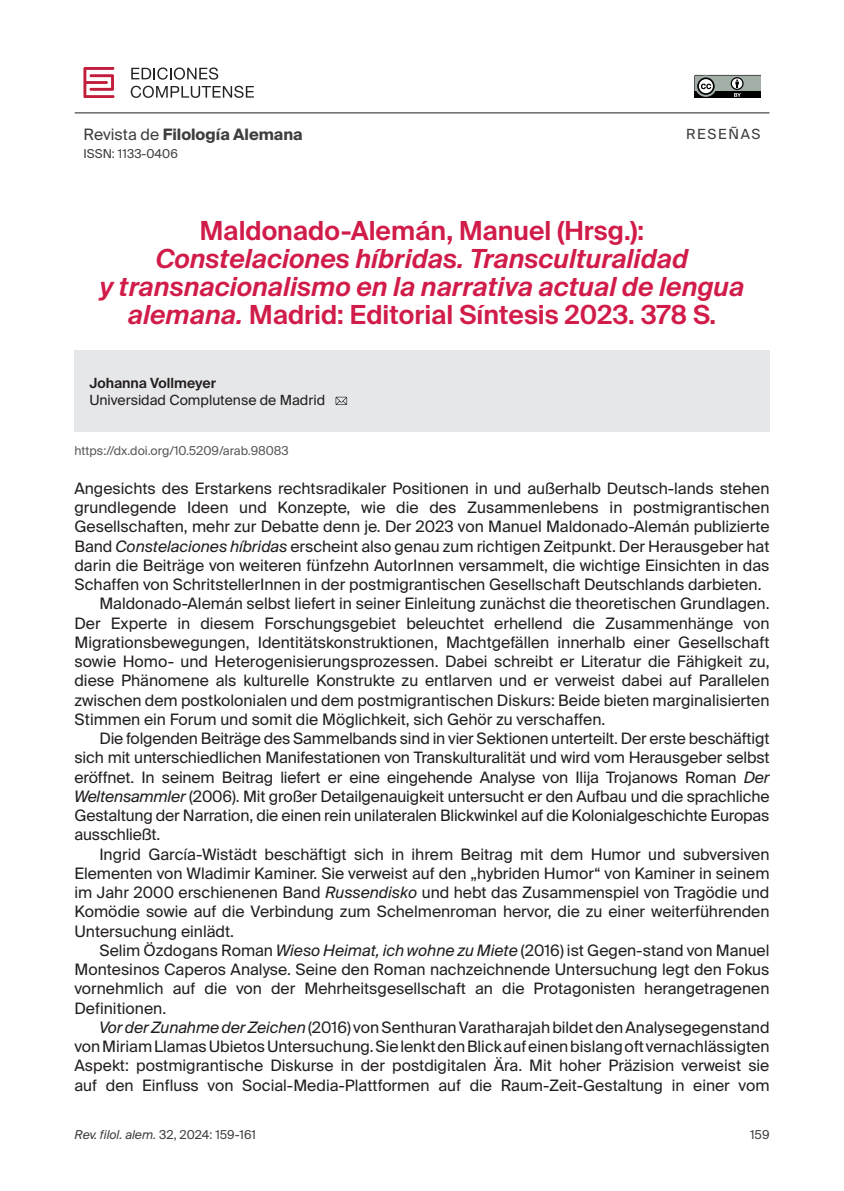
<style>
.page{position:relative;width:844px;height:1191px;background:#fff}
.page>*{position:absolute;margin:0;border:0;box-sizing:border-box;transform-origin:0 0}
._000-Título_original_ES{font:italic 600 26.25px/28px "Suisse Intl";color:#d11c4a;text-align:center}
._000-TXT_GENERAL{font:15.75px/19.2px "Suisse Intl";color:#231f20;text-align:justify}
._000-PRIMER_PARRAFO{font:15.75px/19.2px "Suisse Intl";color:#231f20;text-align:justify}
.t1{font:700 15.75px "Suisse Intl";color:#3e3e3f}
._000-Autor{font:14px "Suisse Intl";color:#231f20}
._000-Autor-2{font:600 14px "Suisse Intl";color:#231f20}
._000-SECCIÓN{font:14px "Suisse Intl";letter-spacing:.12em;color:#3e3e3f}
._000-DOI{font:12.25px "Suisse Intl";color:#57585a}
.t2{font:italic 12.25px "Suisse Intl";color:#3e3e3f}
.t3{font:12.25px "Suisse Intl";color:#3e3e3f}
.s1{font-weight:400}
.s2{font-style:normal}
.s3{font-style:italic}
</style>
<div class="page">
<hr style="left:75px;top:112px;width:694px;height:1px;background:#231f20">
<svg style="left:694px;top:75px;width:66px;height:23px;background:#6f7672"></svg>
<svg style="left:83px;top:67px;width:31px;height:31px"></svg>
<svg style="left:131px;top:67px;width:87px;height:13px"></svg>
<svg style="left:131px;top:86px;width:123px;height:12px"></svg>
<div style="left:74px;top:351px;width:695px;height:81px;background:#e6e7e9"></div>
<svg style="left:335px;top:397px;width:12px;height:8px"></svg>
<p class="t1" style="left:83px;top:125px;width:220px"><span class="s1">Revista de</span> Filología Alemana</p>
<p class="t3" style="left:83px;top:146px;width:96px">ISSN: 1133-0406</p>
<p class="_000-SECCIÓN" style="left:686px;top:126px;width:76px">RESEÑAS</p>
<p class="_000-Título_original_ES" style="left:100px;top:217px;width:646px"><span class="s2">Maldonado-Alemán, Manuel (Hrsg.):<br></span>Constelaciones híbridas. Transculturalidad<br>y transnacionalismo en la narrativa actual de lengua alemana. <span class="s2">Madrid: Editorial Síntesis 2023. 378 S.</span></p>
<p class="_000-Autor-2" style="left:89px;top:375px;width:128px">Johanna Vollmeyer</p>
<p class="_000-Autor" style="left:89px;top:392px;width:237px">Universidad Complutense de Madrid</p>
<p class="_000-DOI" style="left:74px;top:444px;width:216px">https://dx.doi.org/10.5209/arab.98083</p>
<p class="_000-PRIMER_PARRAFO" style="left:74px;top:479px;width:696px">Angesichts des Erstarkens rechtsradikaler Positionen in und außerhalb Deutsch-lands stehen grundlegende Ideen und Konzepte, wie die des Zusammenlebens in postmigrantischen Gesellschaften, mehr zur Debatte denn je. Der 2023 von Manuel Maldonado-Alemán publizierte Band <span class="s3">Constelaciones híbridas</span> erscheint also genau zum richtigen Zeitpunkt. Der Herausgeber hat darin die Beiträge von weiteren fünfzehn AutorInnen versammelt, die wichtige Einsichten in das Schaffen von SchritstellerInnen in der postmigrantischen Gesellschaft Deutschlands darbieten.</p>
<p class="_000-TXT_GENERAL" style="left:74px;top:594px;width:696px;text-indent:25px">Maldonado-Alemán selbst liefert in seiner Einleitung zunächst die theoretischen Grundlagen.<br>Der Experte in diesem Forschungsgebiet beleuchtet erhellend die Zusammenhänge von Migrationsbewegungen, Identitätskonstruktionen, Machtgefällen innerhalb einer Gesellschaft sowie Homo- und Heterogenisierungsprozessen. Dabei schreibt er Literatur die Fähigkeit zu, diese Phänomene als kulturelle Konstrukte zu entlarven und er verweist dabei auf Parallelen zwischen dem postkolonialen und dem postmigrantischen Diskurs: Beide bieten marginalisierten Stimmen ein Forum und somit die Möglichkeit, sich Gehör zu verschaffen.</p>
<p class="_000-TXT_GENERAL" style="left:74px;top:729px;width:696px;text-indent:25px">Die folgenden Beiträge des Sammelbands sind in vier Sektionen unterteilt. Der erste beschäftigt sich mit unterschiedlichen Manifestationen von Transkulturalität und wird vom Herausgeber selbst eröffnet. In seinem Beitrag liefert er eine eingehende Analyse von Ilija Trojanows Roman <span class="s3">Der Weltensammler</span> (2006). Mit großer Detailgenauigkeit untersucht er den Aufbau und die sprachliche Gestaltung der Narration, die einen rein unilateralen Blickwinkel auf die Kolonialgeschichte Europas ausschließt.</p>
<p class="_000-TXT_GENERAL" style="left:74px;top:844px;width:696px;text-indent:25px">Ingrid García-Wistädt beschäftigt sich in ihrem Beitrag mit dem Humor und subversiven Elementen von Wladimir Kaminer. Sie verweist auf den „hybriden Humor“ von Kaminer in seinem im Jahr 2000 erschienenen Band <span class="s3">Russendisko</span> und hebt das Zusammenspiel von Tragödie und Komödie sowie auf die Verbindung zum Schelmenroman hervor, die zu einer weiterführenden Untersuchung einlädt.</p>
<p class="_000-TXT_GENERAL" style="left:74px;top:941px;width:696px;text-indent:25px">Selim Özdogans Roman <span class="s3">Wieso Heimat, ich wohne zu Miete</span> (2016) ist Gegen-stand von Manuel Montesinos Caperos Analyse. Seine den Roman nachzeichnende Untersuchung legt den Fokus vornehmlich auf die von der Mehrheitsgesellschaft an die Protagonisten herangetragenen Definitionen.</p>
<p class="_000-TXT_GENERAL" style="left:74px;top:1018px;width:696px;text-indent:25px"><span class="s3">Vor der Zunahme der Zeichen</span> (2016) von Senthuran Varatharajah bildet den Analysegegenstand von Miriam Llamas Ubietos Untersuchung. Sie lenkt den Blick auf einen bislang oft vernachlässigten Aspekt: postmigrantische Diskurse in der postdigitalen Ära. Mit hoher Präzision verweist sie auf den Einfluss von Social-Media-Plattformen auf die Raum-Zeit-Gestaltung in einer vom</p>
<p class="t2" style="left:74px;top:1127px;width:183px">Rev. filol. alem. <span class="s2">32, 2024: 159-161</span></p>
<p class="t3" style="left:749px;top:1127px;width:21px">159</p>
</div>
